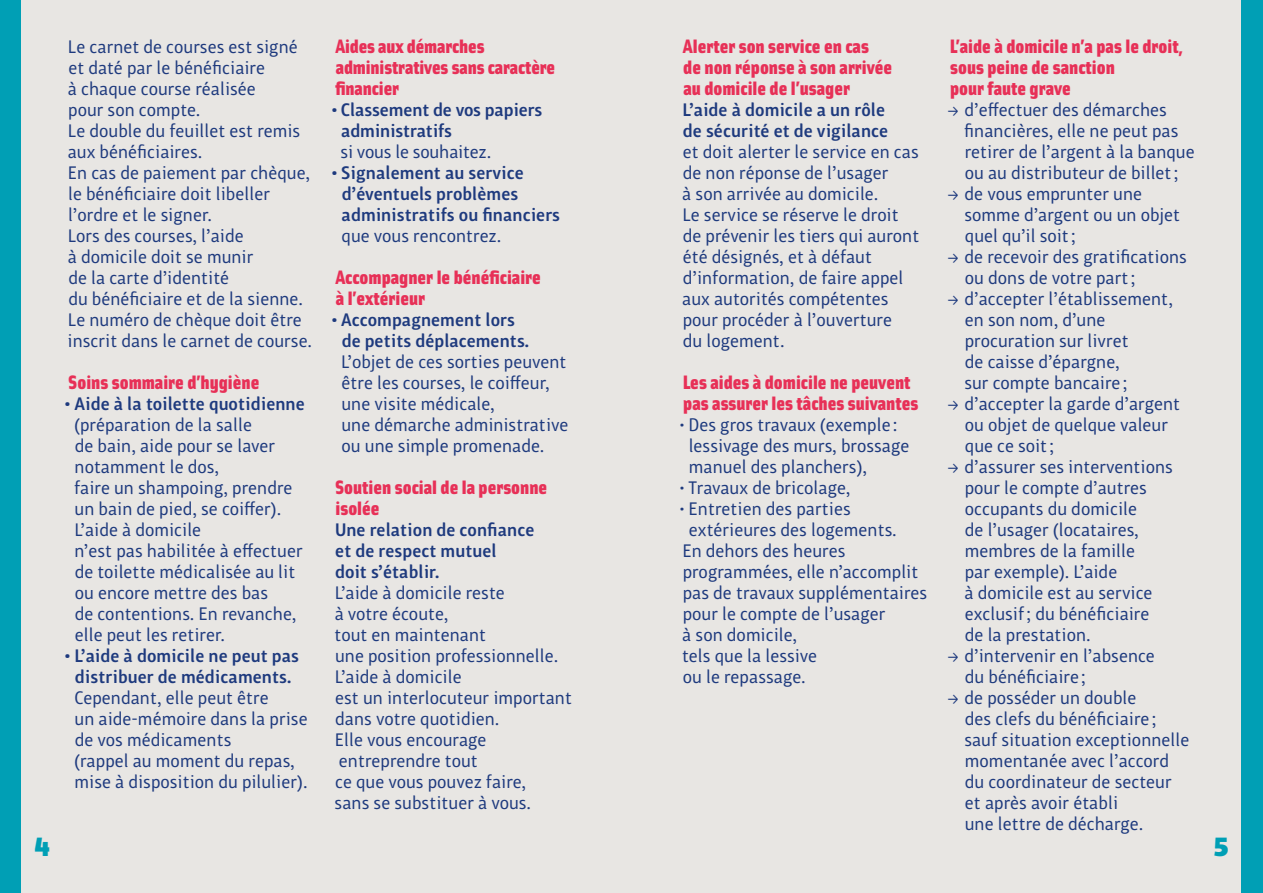
<style>
.page{position:relative;width:1263px;height:893px;background:#fff}
.page>*{position:absolute;margin:0;border:0;box-sizing:border-box;transform-origin:0 0}
.t1{font:900 27px "Chino ITC Pro";color:#009fb5}
.inter_titre{font:900 19.5px/21px "Solex OT";color:#e73057}
.Texte_au_fer_12___14{font:18px/21px "Chino ITC Pro";color:#1e3a7e}
.Texte_au_fer_12___14-2{font:500 18px/21px "Chino ITC Pro";color:#1e3a7e}
.s1{font-weight:500}
.s2{font-weight:400}
</style>
<div class="page">
<div style="left:0;top:0;width:631px;height:893px;background:#e8e6e3"></div>
<div style="left:631px;top:0;width:632px;height:893px;background:#e8e6e3"></div>
<div style="left:1242px;top:0;width:21px;height:893px;background:#009fb5"></div>
<div style="left:0;top:0;width:21px;height:893px;background:#009fb5"></div>
<p class="Texte_au_fer_12___14" style="left:68px;top:35px;width:231px">Le carnet de courses est signé</p>
<p class="Texte_au_fer_12___14" style="left:68px;top:56px;width:198px">et daté par le bénéficiaire</p>
<p class="Texte_au_fer_12___14" style="left:68px;top:77px;width:190px">à chaque course réalisée</p>
<p class="Texte_au_fer_12___14" style="left:68px;top:98px;width:134px">pour son compte.</p>
<p class="Texte_au_fer_12___14" style="left:68px;top:119px;width:234px">Le double du feuillet est remis</p>
<p class="Texte_au_fer_12___14" style="left:68px;top:140px;width:136px">aux bénéficiaires.</p>
<p class="Texte_au_fer_12___14" style="left:68px;top:161px;width:244px">En cas de paiement par chèque,</p>
<p class="Texte_au_fer_12___14" style="left:68px;top:182px;width:203px">le bénéficiaire doit libeller l’ordre et le signer.</p>
<p class="Texte_au_fer_12___14" style="left:68px;top:224px;width:177px">Lors des courses, l’aide</p>
<p class="Texte_au_fer_12___14" style="left:68px;top:245px;width:187px">à domicile doit se munir</p>
<p class="Texte_au_fer_12___14" style="left:68px;top:266px;width:236px">de la carte d’identité<br>du bénéficiaire et de la sienne.</p>
<p class="Texte_au_fer_12___14" style="left:68px;top:308px;width:246px">Le numéro de chèque doit être inscrit dans le carnet de course.</p>
<p class="inter_titre" style="left:68px;top:370px;width:193px">Soins sommaire d’hygiène</p>
<p class="Texte_au_fer_12___14" style="left:74px;top:392px;width:232px;text-indent:-9px"><span class="s1">• Aide à la toilette quotidienne </span>(préparation de la salle<br>de bain, aide pour se laver notamment le dos,<br>faire un shampoing, prendre un bain de pied, se coiffer).<br>L’aide à domicile<br>n’est pas habilitée à effectuer de toilette médicalisée au lit ou encore mettre des bas<br>de contentions. En revanche, elle peut les retirer.</p>
<p class="Texte_au_fer_12___14" style="left:74px;top:644px;width:235px;text-indent:-9px"><span class="s1">• L’aide à domicile ne peut pas distribuer de médicaments.<br></span>Cependant, elle peut être<br>un aide‑mémoire dans la prise de vos médicaments<br>(rappel au moment du repas, mise à disposition du pilulier).</p>
<p class="inter_titre" style="left:335px;top:34px;width:221px">Aides aux démarches administratives sans caractère financier</p>
<p class="Texte_au_fer_12___14-2" style="left:341px;top:98px;width:203px;text-indent:-9px">• Classement de vos papiers administratifs<br><span class="s2">si vous le souhaitez.</span></p>
<p class="Texte_au_fer_12___14-2" style="left:342px;top:161px;width:220px;text-indent:-10px">• Signalement au service d’éventuels problèmes administratifs ou financiers <span class="s2">que vous rencontrez.</span></p>
<p class="inter_titre" style="left:336px;top:265px;width:207px">Accompagner le bénéficiaire à l’extérieur</p>
<p class="Texte_au_fer_12___14" style="left:341px;top:308px;width:229px;text-indent:-9px"><span class="s1">• Accompagnement lors<br>de petits déplacements.<br></span>L’objet de ces sorties peuvent être les courses, le coiffeur, une visite médicale,<br>une démarche administrative ou une simple promenade.</p>
<p class="inter_titre" style="left:335px;top:475px;width:214px">Soutien social de la personne isolée</p>
<p class="Texte_au_fer_12___14-2" style="left:335px;top:518px;width:201px">Une relation de confiance et de respect mutuel<br>doit s’établir.</p>
<p class="Texte_au_fer_12___14" style="left:334px;top:581px;width:172px">L’aide à domicile reste à votre écoute,<br>tout en maintenant</p>
<p class="Texte_au_fer_12___14" style="left:335px;top:644px;width:225px">une position professionnelle.</p>
<p class="Texte_au_fer_12___14" style="left:335px;top:665px;width:239px">L’aide à domicile<br>est un interlocuteur important dans votre quotidien.</p>
<p class="Texte_au_fer_12___14" style="left:335px;top:728px;width:198px">Elle vous encourage entreprendre tout<br>ce que vous pouvez faire, sans se substituer à vous.</p>
<p class="inter_titre" style="left:683px;top:34px;width:210px">Alerter son service en cas<br>de non réponse à son arrivée au domicile de l’usager</p>
<p class="Texte_au_fer_12___14" style="left:682px;top:98px;width:238px"><span class="s1">L’aide à domicile a un rôle<br>de sécurité et de vigilance<br></span>et doit alerter le service en cas de non réponse de l’usager<br>à son arrivée au domicile.</p>
<p class="Texte_au_fer_12___14" style="left:682px;top:203px;width:238px">Le service se réserve le droit de prévenir les tiers qui auront</p>
<p class="Texte_au_fer_12___14" style="left:682px;top:245px;width:223px">été désignés, et à défaut d’information, de faire appel aux autorités compétentes pour procéder à l’ouverture du logement.</p>
<p class="inter_titre" style="left:683px;top:370px;width:237px">Les aides à domicile ne peuvent pas assurer les tâches suivantes</p>
<p class="Texte_au_fer_12___14" style="left:689px;top:413px;width:222px;text-indent:-9px">• Des gros travaux (exemple: lessivage des murs, brossage manuel des planchers),</p>
<p class="Texte_au_fer_12___14" style="left:680px;top:476px;width:172px">• Travaux de bricolage,</p>
<p class="Texte_au_fer_12___14" style="left:689px;top:497px;width:209px;text-indent:-9px">• Entretien des parties extérieures des logements.</p>
<p class="Texte_au_fer_12___14" style="left:682px;top:539px;width:247px">En dehors des heures programmées, elle n’accomplit pas de travaux supplémentaires pour le compte de l’usager<br>à son domicile,<br>tels que la lessive<br>ou le repassage.</p>
<p class="inter_titre" style="left:950px;top:34px;width:235px">L’aide à domicile n’a pas le droit, sous peine de sanction<br>pour faute grave</p>
<p class="Texte_au_fer_12___14" style="left:964px;top:98px;width:232px">d’effectuer des démarches financières, elle ne peut pas retirer de l’argent à la banque ou au distributeur de billet;</p>
<p class="Texte_au_fer_12___14" style="left:964px;top:182px;width:217px">de vous emprunter une somme d’argent ou un objet quel qu’il soit;</p>
<p class="Texte_au_fer_12___14" style="left:964px;top:245px;width:224px">de recevoir des gratifications ou dons de votre part;</p>
<p class="Texte_au_fer_12___14" style="left:964px;top:287px;width:210px">d’accepter l’établissement, en son nom, d’une procuration sur livret<br>de caisse d’épargne,<br>sur compte bancaire ;</p>
<p class="Texte_au_fer_12___14" style="left:964px;top:392px;width:217px">d’accepter la garde d’argent ou objet de quelque valeur que ce soit;</p>
<p class="Texte_au_fer_12___14" style="left:964px;top:455px;width:210px">d’assurer ses interventions pour le compte d’autres occupants du domicile<br>de l’usager (locataires, membres de la famille<br>par exemple). L’aide<br>à domicile est au service exclusif; du bénéficiaire<br>de la prestation.</p>
<p class="Texte_au_fer_12___14" style="left:964px;top:644px;width:192px">d’intervenir en l’absence du bénéficiaire ;</p>
<p class="Texte_au_fer_12___14" style="left:964px;top:686px;width:227px">de posséder un double<br>des clefs du bénéficiaire ; sauf situation exceptionnelle momentanée avec l’accord du coordinateur de secteur et après avoir établi<br>une lettre de décharge.</p>
<h1 class="t1" style="left:35px;top:830px;width:16px">4</h1>
<h1 class="t1" style="left:1214px;top:830px;width:16px">5</h1>
</div>
